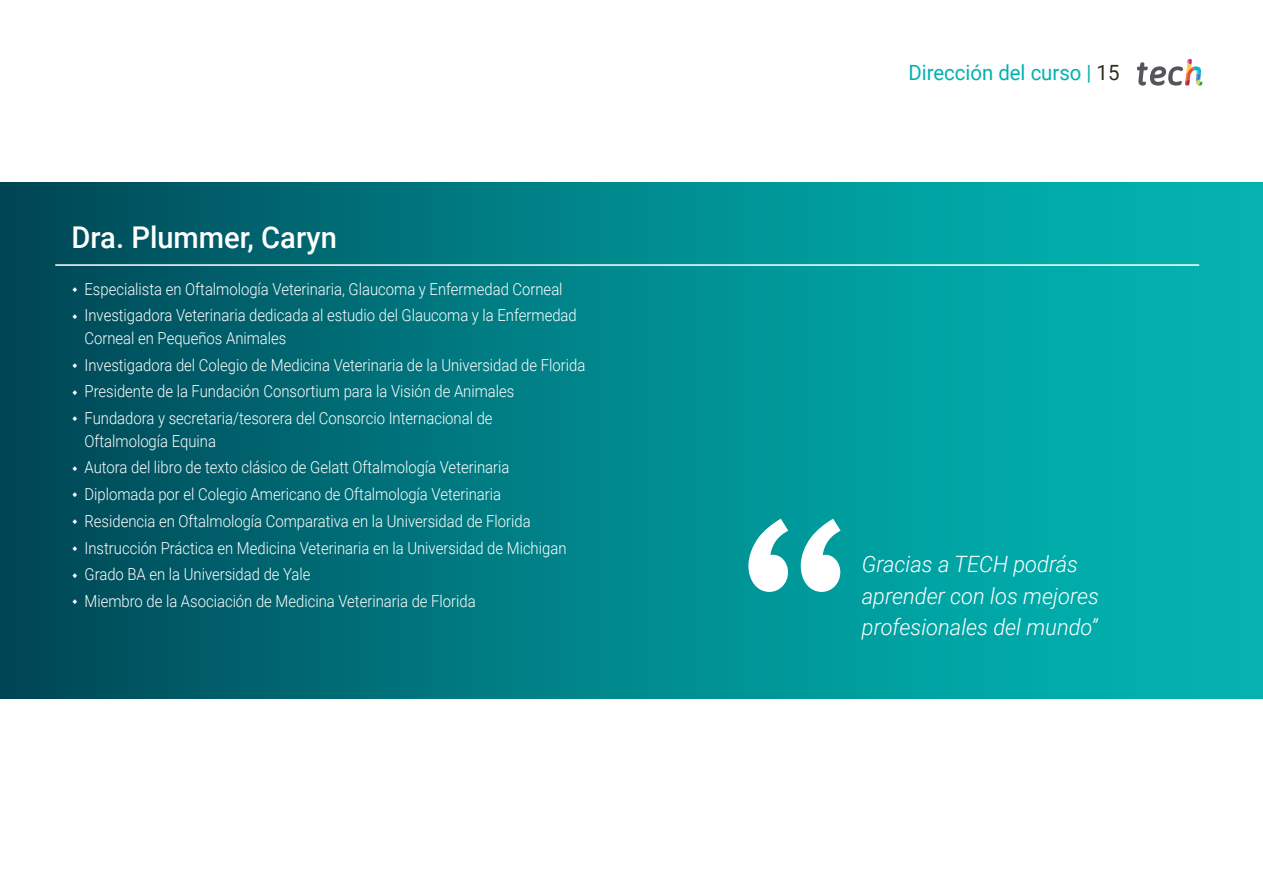
<style>
.page{position:relative;width:1263px;height:893px;background:#fff}
.page>*{position:absolute;margin:0;border:0;box-sizing:border-box;transform-origin:0 0}
.t1{font:500 30px "Roboto";color:#fff}
.t2{font:italic 300 22.5px/31.5px "Roboto";color:#fff}
.t3{font:21px "Roboto";color:#00b2af}
.t4{font:300 16.5px/26.7px "Roboto";color:#fff;scale:.9 1}
.s1{color:#312e20}
</style>
<div class="page">
<div style="left:0;top:182px;width:1263px;height:516px;background:linear-gradient(to right,#004c5a,#02bfba)"></div>
<svg style="left:748px;top:519px;width:92px;height:73px"></svg>
<hr style="left:55px;top:264px;width:1144px;height:2px;background:#fff">
<svg style="left:1137px;top:59px;width:65px;height:27px"></svg>
<svg style="left:73px;top:287px;width:4px;height:5px"></svg>
<svg style="left:73px;top:314px;width:4px;height:5px"></svg>
<svg style="left:73px;top:363px;width:4px;height:5px"></svg>
<svg style="left:73px;top:390px;width:4px;height:5px"></svg>
<svg style="left:73px;top:416px;width:4px;height:5px"></svg>
<svg style="left:73px;top:466px;width:4px;height:5px"></svg>
<svg style="left:73px;top:492px;width:4px;height:5px"></svg>
<svg style="left:73px;top:519px;width:4px;height:5px"></svg>
<svg style="left:73px;top:546px;width:4px;height:5px"></svg>
<svg style="left:73px;top:573px;width:4px;height:5px"></svg>
<svg style="left:73px;top:599px;width:4px;height:5px"></svg>
<h1 class="t1" style="left:71px;top:216px;width:267px">Dra. Plummer, Caryn</h1>
<p class="t4" style="left:85px;top:275px;width:548px">Especialista en Oftalmología Veterinaria, Glaucoma y Enfermedad Corneal<br>Investigadora Veterinaria dedicada al estudio del Glaucoma y la Enfermedad</p>
<p class="t4" style="left:85px;top:324px;width:558px">Corneal en Pequeños Animales<br>Investigadora del Colegio de Medicina Veterinaria de la Universidad de Florida Presidente de la Fundación Consortium para la Visión de Animales Fundadora y secretaria/tesorera del Consorcio Internacional de</p>
<p class="t4" style="left:85px;top:427px;width:537px">Oftalmología Equina<br>Autora del libro de texto clásico de Gelatt Oftalmología Veterinaria Diplomada por el Colegio Americano de Oftalmología Veterinaria Residencia en Oftalmología Comparativa en la Universidad de Florida Instrucción Práctica en Medicina Veterinaria en la Universidad de Michigan Grado BA en la Universidad de Yale<br>Miembro de la Asociación de Medicina Veterinaria de Florida</p>
<p class="t3" style="left:908px;top:57px;width:213px">Dirección del curso | <span class="s1">15</span></p>
<h2 class="t2" style="left:862px;top:548px;width:239px">Gracias a TECH podrás aprender con los mejores profesionales del mundo”</h2>
</div>
